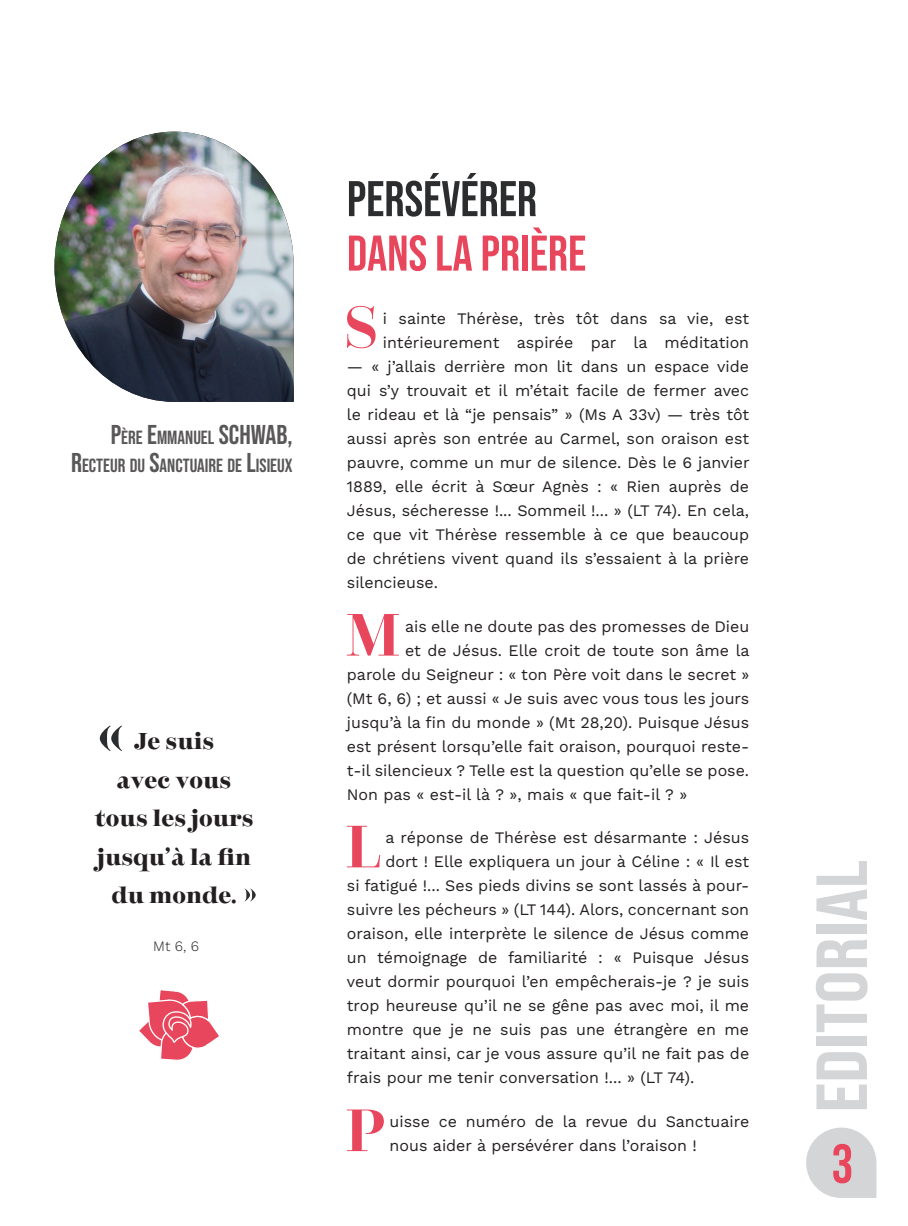
<style>
.page{position:relative;width:908px;height:1226px;background:#fff}
.page>*{position:absolute;margin:0;border:0;box-sizing:border-box;transform-origin:0 0}
.t1{font:72.1px "Bebas Neue Pro Sm E Eb";color:#d4d5d7}
.t2{font:700 62.82px "Questa Grande";color:#e8465c}
.t3{font:54.95px "Bebas Neue";color:#e8465c}
.t4{font:50.05px "Bebas Neue";color:#e8465c}
.t5{font:50.05px "Bebas Neue";color:#2b2d2f}
.t6{font:900 22.4px/38.5px "Temeraire Display";color:#231f20;text-align:center}
.t7{font:19.07px/27.3px "Bebas Neue";color:#595758;text-align:right}
.t8{font:15.92px/24px "Work Sans";color:#231f20}
.t9{font:300 14.35px "Work Sans";color:#231f20}
.s1{font-size:27.3px}
</style>
<div class="page">
<svg style="left:806px;top:1127px;width:70px;height:70px"></svg>
<img style="left:55px;top:132px;width:239px;height:270px">
<svg style="left:139px;top:990px;width:80px;height:70px"></svg>
<svg style="left:100px;top:725px;width:22px;height:26px"></svg>
<svg style="left:245px;top:888px;width:11px;height:13px"></svg>
<p class="t7" style="left:71px;top:424px;width:223px"><span class="s1">P</span>ÈRE <span class="s1">E</span>MMANUEL <span class="s1">SCHWAB</span><span class="s1">,<br>R</span>ECTEUR DU <span class="s1">S</span>ANCTUAIRE DE <span class="s1">L</span>ISIEUX</p>
<h3 class="t6" style="left:95px;top:722px;width:160px">Je suis<br>avec vous tous les jours jusqu’à la fin du monde.</h3>
<p class="t9" style="left:153px;top:935px;width:47px">Mt 6, 6</p>
<h3 class="t5" style="left:347px;top:170px;width:192px">PERSÉVÉRER</h3>
<h3 class="t4" style="left:347px;top:225px;width:241px">DANS LA PRIÈRE</h3>
<h2 class="t2" style="left:344px;top:288px;width:36px">S</h2>
<p class="t8" style="left:383px;top:306px;width:368px">i sainte Thérèse, très tôt dans sa vie, est intérieurement aspirée par la méditation</p>
<p class="t8" style="left:347px;top:354px;width:404px;text-align:justify">— « j’allais derrière mon lit dans un espace vide qui s’y trouvait et il m’était facile de fermer avec le rideau et là “je pensais” » (Ms A 33v) — très tôt aussi après son entrée au Carmel, son oraison est pauvre, comme un mur de silence. Dès le 6 janvier 1889, elle écrit à Sœur Agnès : « Rien auprès de Jésus, sécheresse !... Sommeil !... » (LT 74). En cela, ce que vit Thérèse ressemble à ce que beaucoup de chrétiens vivent quand ils s’essaient à la prière silencieuse.</p>
<h2 class="t2" style="left:346px;top:595px;width:56px">M</h2>
<p class="t8" style="left:405px;top:613px;width:345px">ais elle ne doute pas des promesses de Dieu</p>
<p class="t8" style="left:405px;top:637px;width:346px">et de Jésus. Elle croit de toute son âme la</p>
<p class="t8" style="left:347px;top:661px;width:404px">parole du Seigneur : « ton Père voit dans le secret »</p>
<p class="t8" style="left:347px;top:685px;width:404px">(Mt 6, 6) ; et aussi « Je suis avec vous tous les jours</p>
<p class="t8" style="left:347px;top:709px;width:404px">jusqu’à la fin du monde » (Mt 28,20). Puisque Jésus</p>
<p class="t8" style="left:347px;top:733px;width:404px">est présent lorsqu’elle fait oraison, pourquoi reste-</p>
<p class="t8" style="left:347px;top:757px;width:404px">t-il silencieux ? Telle est la question qu’elle se pose.</p>
<p class="t8" style="left:347px;top:781px;width:342px">Non pas « est-il là ? », mais « que fait-il ? »</p>
<h2 class="t2" style="left:345px;top:807px;width:37px">L</h2>
<p class="t8" style="left:385px;top:825px;width:365px">a réponse de Thérèse est désarmante : Jésus</p>
<p class="t8" style="left:385px;top:849px;width:365px">dort ! Elle expliquera un jour à Céline : « Il est</p>
<p class="t8" style="left:347px;top:873px;width:404px">si fatigué !... Ses pieds divins se sont lassés à pour-</p>
<p class="t8" style="left:347px;top:897px;width:404px">suivre les pécheurs » (LT 144). Alors, concernant son</p>
<p class="t8" style="left:347px;top:921px;width:404px">oraison, elle interprète le silence de Jésus comme</p>
<p class="t8" style="left:347px;top:945px;width:404px">un témoignage de familiarité : « Puisque Jésus</p>
<p class="t8" style="left:347px;top:969px;width:404px">veut dormir pourquoi l’en empêcherais-je ? je suis</p>
<p class="t8" style="left:347px;top:993px;width:404px">trop heureuse qu’il ne se gêne pas avec moi, il me</p>
<p class="t8" style="left:347px;top:1017px;width:404px">montre que je ne suis pas une étrangère en me</p>
<p class="t8" style="left:347px;top:1041px;width:404px">traitant ainsi, car je vous assure qu’il ne fait pas de</p>
<p class="t8" style="left:347px;top:1065px;width:349px">frais pour me tenir conversation !... » (LT 74).</p>
<h2 class="t2" style="left:345px;top:1091px;width:41px">P</h2>
<p class="t8" style="left:390px;top:1108px;width:361px">uisse ce numéro de la revue du Sanctuaire nous aider à persévérer dans l’oraison !</p>
<h1 class="t1" style="left:798px;top:1112px;width:254px;rotate:-90deg">EDITORIAL</h1>
<h3 class="t3" style="left:831px;top:1132px;width:23px">3</h3>
</div>
